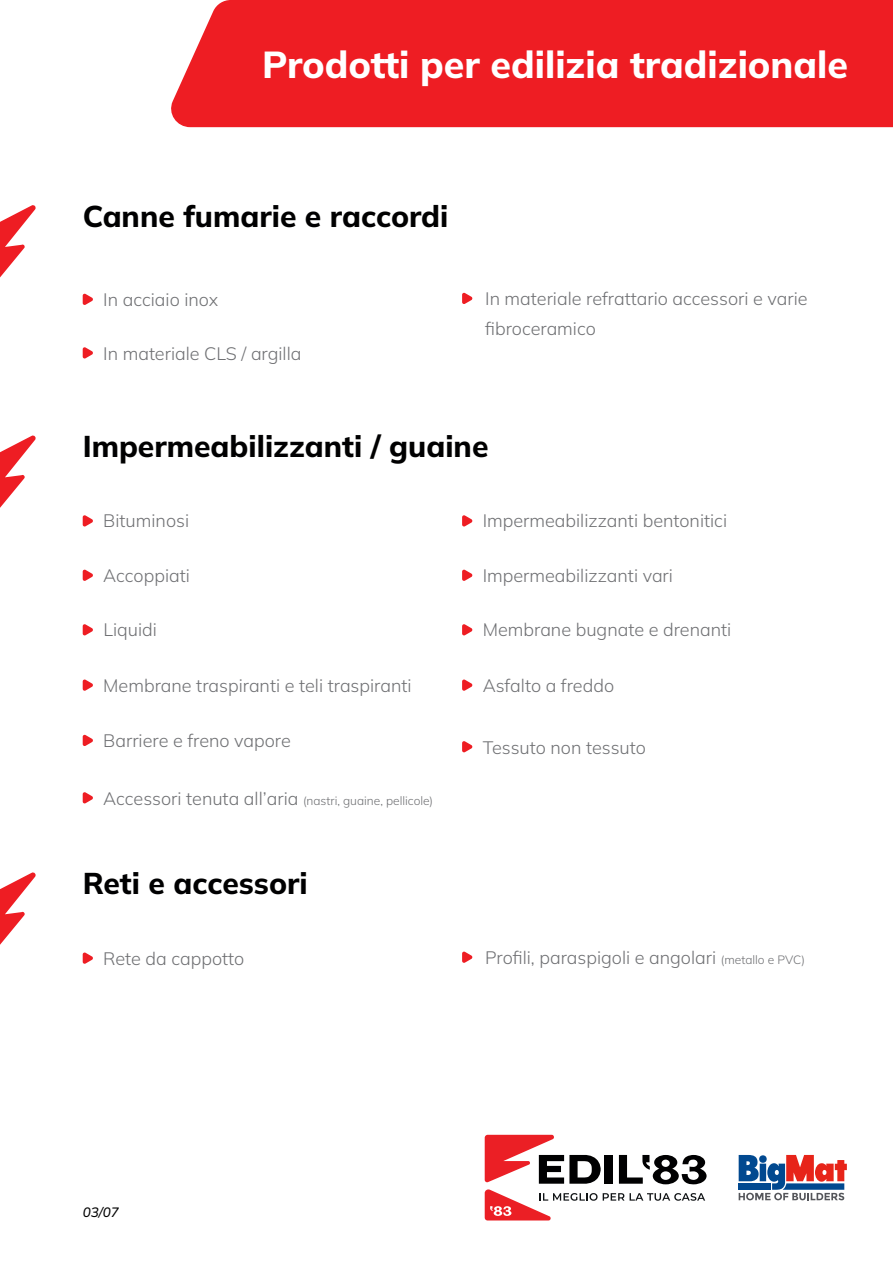
<style>
.page{position:relative;width:893px;height:1263px;background:#fff}
.page>*{position:absolute;margin:0;border:0;box-sizing:border-box;transform-origin:0 0}
.t1{font:200 37.5px "Mulish";color:#fff}
.t2{font:200 30px "Mulish";color:#000001}
.t3{font:200 18px/30px "Mulish";color:#6f7073}
.t4{font:italic 200 13.5px "Mulish";color:#000001}
.t5{font:200 12px "Mulish";color:#6f7073}
.s1{font-size:18px}
.s2{font-size:12px}
</style>
<div class="page">
<div style="left:171px;top:0;width:722px;height:127px;background:#ee1d23"></div>
<svg style="left:0;top:205px;width:36px;height:73px"></svg>
<svg style="left:0;top:435px;width:36px;height:73px"></svg>
<svg style="left:83px;top:293px;width:10px;height:12px"></svg>
<svg style="left:83px;top:347px;width:10px;height:12px"></svg>
<svg style="left:462px;top:292px;width:11px;height:12px"></svg>
<svg style="left:83px;top:515px;width:10px;height:12px"></svg>
<svg style="left:83px;top:569px;width:10px;height:12px"></svg>
<svg style="left:83px;top:679px;width:10px;height:12px"></svg>
<svg style="left:83px;top:734px;width:10px;height:12px"></svg>
<svg style="left:83px;top:792px;width:10px;height:12px"></svg>
<svg style="left:83px;top:624px;width:10px;height:12px"></svg>
<svg style="left:462px;top:515px;width:11px;height:12px"></svg>
<svg style="left:462px;top:569px;width:11px;height:12px"></svg>
<svg style="left:462px;top:679px;width:11px;height:12px"></svg>
<svg style="left:462px;top:741px;width:11px;height:12px"></svg>
<svg style="left:462px;top:624px;width:11px;height:12px"></svg>
<svg style="left:0;top:872px;width:36px;height:73px"></svg>
<svg style="left:83px;top:952px;width:10px;height:12px"></svg>
<svg style="left:462px;top:951px;width:11px;height:12px"></svg>
<svg style="left:485px;top:1135px;width:222px;height:85px"></svg>
<svg style="left:739px;top:1155px;width:108px;height:45px"></svg>
<h1 class="t1" style="left:262px;top:39px;width:588px">Prodotti per edilizia tradizionale</h1>
<h2 class="t2" style="left:83px;top:196px;width:367px">Canne fumarie e raccordi</h2>
<p class="t3" style="left:103px;top:284px;width:117px">In acciaio inox</p>
<p class="t3" style="left:103px;top:338px;width:200px">In materiale CLS / argilla</p>
<p class="t3" style="left:485px;top:283px;width:324px">In materiale refrattario accessori e varie fibroceramico</p>
<h2 class="t2" style="left:83px;top:426px;width:407px">Impermeabilizzanti / guaine</h2>
<p class="t3" style="left:103px;top:506px;width:87px">Bituminosi</p>
<p class="t3" style="left:103px;top:560px;width:88px">Accoppiati</p>
<p class="t3" style="left:103px;top:614px;width:55px">Liquidi</p>
<p class="t3" style="left:103px;top:670px;width:310px">Membrane traspiranti e teli traspiranti</p>
<p class="t3" style="left:103px;top:725px;width:189px">Barriere e freno vapore</p>
<p class="t5" style="left:103px;top:792px;width:331px"><span class="s1">Accessori tenuta all’aria</span> (nastri, guaine, pellicole)</p>
<h2 class="t2" style="left:83px;top:863px;width:227px">Reti e accessori</h2>
<p class="t3" style="left:483px;top:506px;width:246px">Impermeabilizzanti bentonitici</p>
<p class="t3" style="left:483px;top:560px;width:192px">Impermeabilizzanti vari</p>
<p class="t3" style="left:483px;top:614px;width:250px">Membrane bugnate e drenanti</p>
<p class="t3" style="left:483px;top:670px;width:133px">Asfalto a freddo</p>
<p class="t3" style="left:483px;top:732px;width:165px">Tessuto non tessuto</p>
<p class="t3" style="left:103px;top:943px;width:142px">Rete da cappotto</p>
<p class="t3" style="left:485px;top:942px;width:321px">Profili, paraspigoli e angolari <span class="s2">(metallo e PVC)</span></p>
<p class="t4" style="left:83px;top:1203px;width:38px">03/07</p>
</div>
